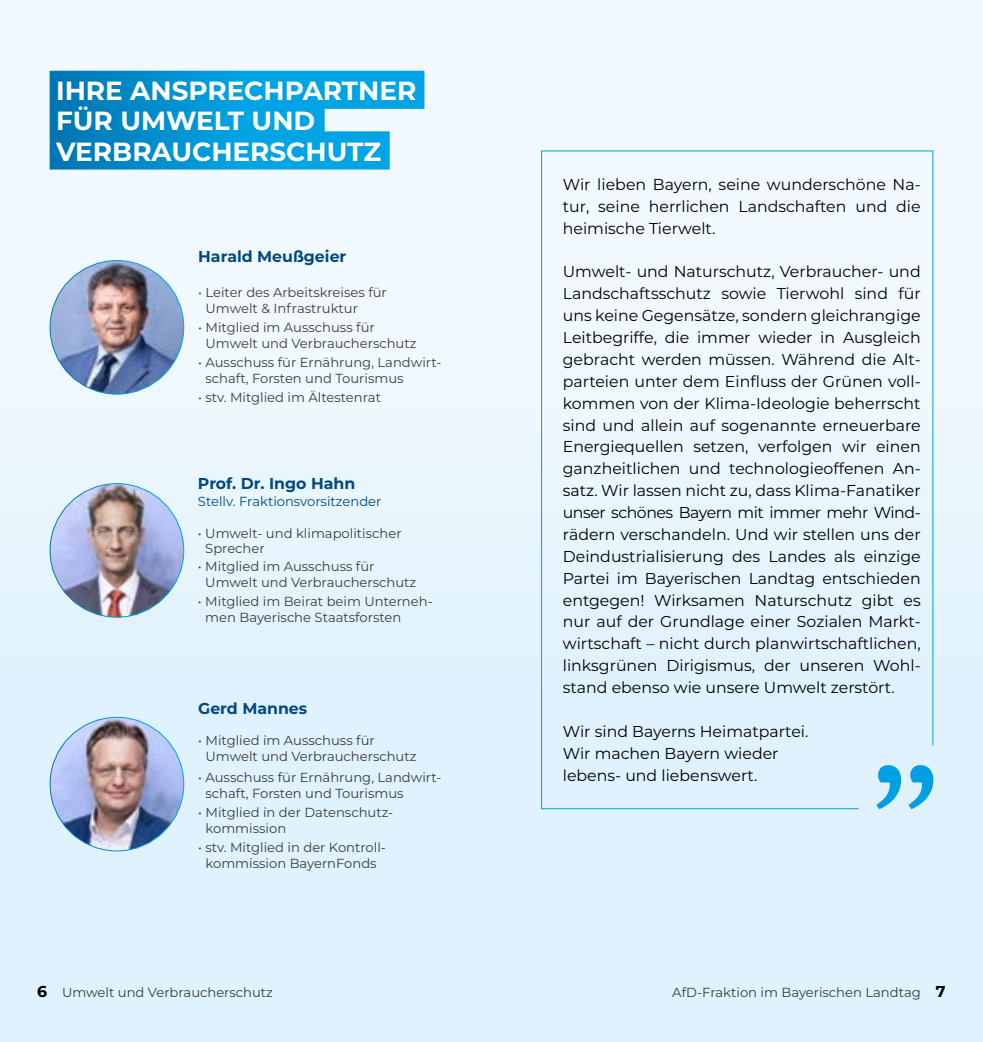
<style>
.page{position:relative;width:983px;height:1042px;background:#fff}
.page>*{position:absolute;margin:0;border:0;box-sizing:border-box;transform-origin:0 0}
.t1{font:700 26.25px/30.6px "Montserrat";color:#fff}
.t2{font:15.75px/21.9px "Montserrat";color:#000;text-align:justify}
.t3{font:700 15.75px "Montserrat";color:#00497f}
.t4{font:13.12px/15.8px "Montserrat";color:#3c3c3b}
.t5{font:13.12px "Montserrat";color:#00497f}
.s1{font-weight:700;font-size:15.75px;color:#000}
</style>
<div class="page">
<div style="left:0;top:0;width:982px;height:1042px;background:#dff2fd"></div>
<div style="left:0;top:0;width:982px;height:720px;background:linear-gradient(to right,#ebf6fd,#edf7fe)"></div>
<img style="left:50px;top:484px;width:134px;height:133px;border-radius:64px">
<img style="left:50px;top:717px;width:134px;height:134px;border-radius:67px">
<img style="left:50px;top:260px;width:134px;height:134px;border-radius:67px">
<svg style="left:50px;top:71px;width:374px;height:99px"></svg>
<svg style="left:876px;top:765px;width:57px;height:44px"></svg>
<hr style="left:541px;top:150px;width:391px;height:1px;background:#009fe3">
<hr style="left:541px;top:150px;width:1px;height:659px;background:#009fe3">
<hr style="left:542px;top:808px;width:316px;height:1px;background:#009fe3">
<hr style="left:932px;top:150px;width:1px;height:595px;background:#009fe3">
<h1 class="t1" style="left:56px;top:74px;width:361px">IHRE ANSPRECHPARTNER<br>FÜR UMWELT UND<br>VERBRAUCHERSCHUTZ</h1>
<p class="t3" style="left:198px;top:245px;width:150px">Harald Meußgeier</p>
<p class="t4" style="left:205px;top:284px;width:183px;text-indent:-7px">• Leiter des Arbeitskreises für<br>Umwelt &amp; Infrastruktur</p>
<p class="t4" style="left:205px;top:319px;width:212px;text-indent:-7px">• Mitglied im Ausschuss für<br>Umwelt und Verbraucherschutz</p>
<p class="t4" style="left:205px;top:354px;width:237px;text-indent:-7px">• Ausschuss für Ernährung, Landwirt&shy;schaft, Forsten und Tourismus</p>
<p class="t4" style="left:198px;top:389px;width:184px">• stv. Mitglied im Ältestenrat</p>
<p class="t3" style="left:198px;top:472px;width:159px">Prof. Dr. Ingo Hahn</p>
<p class="t5" style="left:198px;top:492px;width:185px">Stellv. Fraktionsvorsitzender</p>
<p class="t4" style="left:205px;top:525px;width:198px;text-indent:-7px">• Umwelt- und klimapolitischer<br>Sprecher</p>
<p class="t4" style="left:205px;top:558px;width:212px;text-indent:-7px">• Mitglied im Ausschuss für<br>Umwelt und Verbraucherschutz</p>
<p class="t4" style="left:205px;top:593px;width:229px;text-indent:-7px">• Mitglied im Beirat beim Unterneh&shy;men Bayerische Staatsforsten</p>
<p class="t3" style="left:198px;top:697px;width:111px">Gerd Mannes</p>
<p class="t4" style="left:205px;top:732px;width:212px;text-indent:-7px">• Mitglied im Ausschuss für<br>Umwelt und Verbraucherschutz</p>
<p class="t4" style="left:205px;top:769px;width:237px;text-indent:-7px">• Ausschuss für Ernährung, Landwirt&shy;schaft, Forsten und Tourismus</p>
<p class="t4" style="left:205px;top:804px;width:189px;text-indent:-7px">• Mitglied in der Datenschutz&shy;kommission</p>
<p class="t4" style="left:198px;top:839px;width:189px;text-align:center">• stv. Mitglied in der Kontroll&shy;kommission BayernFonds</p>
<p class="t2" style="left:562px;top:173px;width:359px">Wir lieben Bayern, seine wunderschöne Na&shy;tur, seine herrlichen Landschaften und die heimische Tierwelt.</p>
<p class="t2" style="left:562px;top:260px;width:359px">Umwelt- und Naturschutz, Verbraucher- und Landschaftsschutz sowie Tierwohl sind für uns keine Gegensätze, sondern gleichrangige Leitbegriffe, die immer wieder in Ausgleich gebracht werden müssen. Während die Alt&shy;parteien unter dem Einfluss der Grünen voll&shy;kommen von der Klima-Ideologie beherrscht sind und allein auf sogenannte erneuerbare Energiequellen setzen, verfolgen wir einen ganzheitlichen und technologieoffenen An&shy;satz. Wir lassen nicht zu, dass Klima-Fanatiker unser schönes Bayern mit immer mehr Wind&shy;rädern verschandeln. Und wir stellen uns der Deindustrialisierung des Landes als einzige Partei im Bayerischen Landtag entschieden entgegen! Wirksamen Naturschutz gibt es nur auf der Grundlage einer Sozialen Markt&shy;wirtschaft – nicht durch planwirtschaftlichen, linksgrünen Dirigismus, der unseren Wohl&shy;stand ebenso wie unsere Umwelt zerstört.</p>
<p class="t2" style="left:562px;top:720px;width:247px;text-align:left">Wir sind Bayerns Heimatpartei.<br>Wir machen Bayern wieder lebens- und liebenswert.</p>
<p class="t4" style="left:37px;top:984px;width:237px"><span class="s1">6</span> Umwelt und Verbraucherschutz</p>
<p class="t4" style="left:672px;top:984px;width:275px">AfD-Fraktion im Bayerischen Landtag <span class="s1">7</span></p>
</div>
